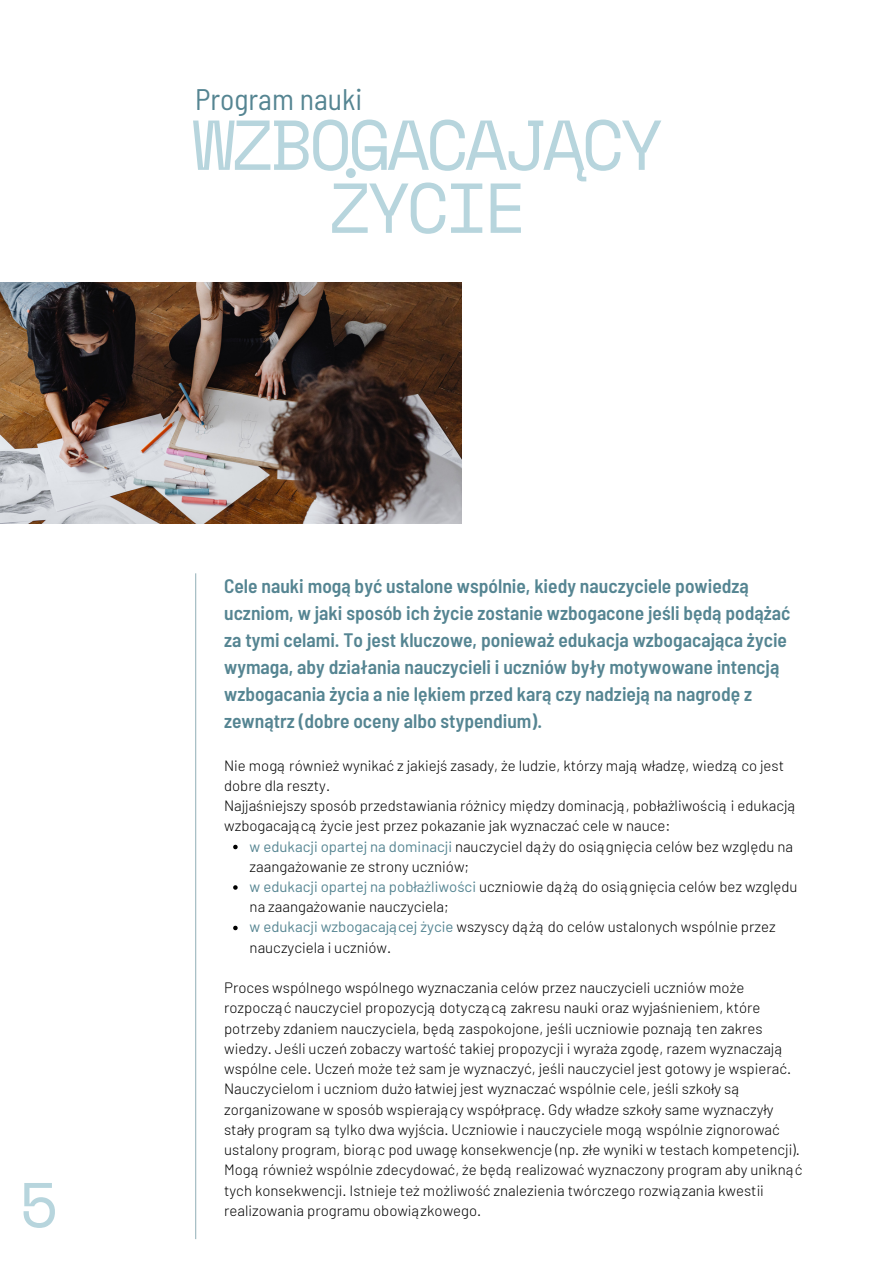
<style>
.page{position:relative;width:893px;height:1264px;background:#fff}
.page>*{position:absolute;margin:0;border:0;box-sizing:border-box;transform-origin:0 0}
.t1{font:70.5px/63px "Space Mono";letter-spacing:-.06em;color:#b7d5dd;text-align:center}
.t2{font:63px "Space Mono";color:#b7d5dd}
.t3{font:semi-condensed 29.7px "Barlow";color:#558592}
.t4{font:600 semi-condensed 19.5px/27px "Barlow";color:#558592}
.t5{font:300 15px/20.2px "Barlow";color:#000}
.s1{font-weight:400;color:#558592}
</style>
<div class="page">
<img style="left:0;top:282px;width:461px;height:241px">
<svg style="left:233px;top:844px;width:5px;height:5px"></svg>
<svg style="left:233px;top:885px;width:5px;height:4px"></svg>
<svg style="left:233px;top:925px;width:5px;height:5px"></svg>
<hr style="left:195px;top:573px;width:1px;height:666px;background:#9db7be">
<h2 class="t2" style="left:19px;top:1156px;width:40px">5</h2>
<h3 class="t3" style="left:195px;top:80px;width:169px">Program nauki</h3>
<h1 class="t1" style="left:192px;top:112px;width:472px">WZBOGACAJĄCY<br>ŻYCIE</h1>
<p class="t4" style="left:224px;top:571px;width:567px">Cele nauki mogą być ustalone wspólnie, kiedy nauczyciele powiedzą uczniom, w jaki sposób ich życie zostanie wzbogacone jeśli będą podążać za tymi celami. To jest kluczowe, ponieważ edukacja wzbogacająca życie wymaga, aby działania nauczycieli i uczniów były motywowane intencją wzbogacania życia a nie lękiem przed karą czy nadzieją na nagrodę z zewnątrz (dobre oceny albo stypendium).</p>
<p class="t5" style="left:224px;top:754px;width:574px">Nie mogą również wynikać z jakiejś zasady, że ludzie, którzy mają władzę, wiedzą co jest dobre dla reszty.<br>Najjaśniejszy sposób przedstawiania różnicy między dominacją, pobłażliwością i edukacją wzbogacającą życie jest przez pokazanie jak wyznaczać cele w nauce:</p>
<p class="t5" style="left:249px;top:835px;width:549px"><span class="s1">w edukacji opartej na dominacji</span> nauczyciel dąży do osiągnięcia celów bez względu na zaangażowanie ze strony uczniów;<br><span class="s1">w edukacji opartej na pobłażliwości</span> uczniowie dążą do osiągnięcia celów bez względu na zaangażowanie nauczyciela;<br><span class="s1">w edukacji wzbogacającej życie</span> wszyscy dążą do celów ustalonych wspólnie przez nauczyciela i uczniów.</p>
<p class="t5" style="left:224px;top:977px;width:579px">Proces wspólnego wspólnego wyznaczania celów przez nauczycieli uczniów może rozpocząć nauczyciel propozycją dotyczącą zakresu nauki oraz wyjaśnieniem, które potrzeby zdaniem nauczyciela, będą zaspokojone, jeśli uczniowie poznają ten zakres wiedzy. Jeśli uczeń zobaczy wartość takiej propozycji i wyraża zgodę, razem wyznaczają wspólne cele. Uczeń może też sam je wyznaczyć, jeśli nauczyciel jest gotowy je wspierać.<br>Nauczycielom i uczniom dużo łatwiej jest wyznaczać wspólnie cele, jeśli szkoły są zorganizowane w sposób wspierający współpracę. Gdy władze szkoły same wyznaczyły stały program są tylko dwa wyjścia. Uczniowie i nauczyciele mogą wspólnie zignorować ustalony program, biorąc pod uwagę konsekwencje (np. złe wyniki w testach kompetencji).<br>Mogą również wspólnie zdecydować, że będą realizować wyznaczony program aby uniknąć tych konsekwencji. Istnieje też możliwość znalezienia twórczego rozwiązania kwestii</p>
<p class="t5" style="left:224px;top:1199px;width:259px">realizowania programu obowiązkowego.</p>
</div>
